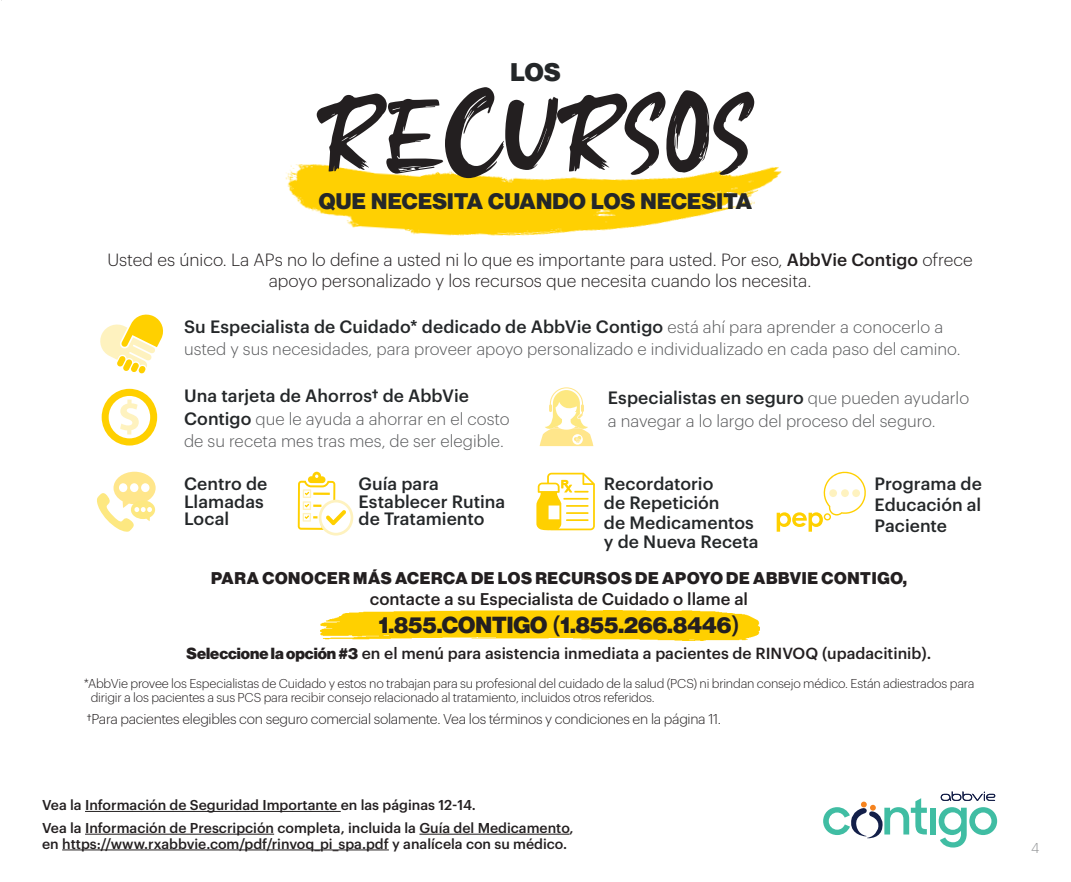
<style>
.page{position:relative;width:1071px;height:882px;background:#fff}
.page>*{position:absolute;margin:0;border:0;box-sizing:border-box;transform-origin:0 0}
.t1{font:900 25.03px "Neue Haas Display";color:#242729}
.t2{font:900 22.75px "Neue Haas Display";color:#231f20}
.t3{font:900 22.05px "Neue Haas Display";letter-spacing:.015em;color:#242729}
.t4{font:500 17.5px/17.5px "Graphik";letter-spacing:.005em;color:#242729}
.t5{font:300 17.32px/21px "Graphik";color:#231f20;text-align:center}
.t6{font:300 16.62px/22.8px "Graphik";letter-spacing:.005em;color:#58595b}
.t7{font:900 16.62px "Neue Haas Display";letter-spacing:.04em;color:#231f20}
.t8{font:500 16.62px "Graphik";color:#231f20}
.t9{font:500 15.75px "Graphik";color:#231f20}
.t10{font:500 14px/22.8px "Graphik";color:#231f20}
.t11{font:300 14px "Graphik";letter-spacing:-.015em;color:#231f20}
.t12{font:300 14px "Graphik";color:#949698}
.t13{font:300 12.6px/14px "Graphik";letter-spacing:-.015em;color:#231f20}
.s1{font-weight:500}
.s2{font-weight:300;font-size:16.62px;color:#58595b}
.s3{font-weight:500;font-size:17.5px;color:#242729}
.s4{font-family:"Graphik";font-weight:500}
.s5{font-family:"Neue Haas Display";font-weight:900}
</style>
<div class="page">
<img style="left:321px;top:610px;width:439px;height:30px">
<img style="left:285px;top:164px;width:497px;height:72px">
<svg style="left:317px;top:87px;width:437px;height:91px"></svg>
<svg style="left:100px;top:314px;width:63px;height:60px"></svg>
<svg style="left:102px;top:389px;width:55px;height:57px"></svg>
<svg style="left:540px;top:387px;width:53px;height:59px"></svg>
<svg style="left:97px;top:472px;width:59px;height:60px"></svg>
<svg style="left:298px;top:472px;width:55px;height:64px"></svg>
<svg style="left:536px;top:473px;width:59px;height:57px"></svg>
<hr style="left:563px;top:498px;width:26px;height:2px;background:#ffd000">
<hr style="left:566px;top:505px;width:23px;height:2px;background:#ffd000">
<hr style="left:566px;top:512px;width:23px;height:2px;background:#ffd000">
<hr style="left:566px;top:519px;width:23px;height:2px;background:#ffd000">
<svg style="left:777px;top:471px;width:89px;height:61px"></svg>
<svg style="left:941px;top:791px;width:54px;height:10px"></svg>
<div style="left:930px;top:808px;width:6px;height:27px;background:#40bda3"></div>
<svg style="left:939px;top:807px;width:58px;height:41px"></svg>
<svg style="left:823px;top:798px;width:104px;height:40px"></svg>
<hr style="left:85px;top:811px;width:256px;height:1px;background:#231f20">
<hr style="left:85px;top:834px;width:189px;height:1px;background:#231f20">
<hr style="left:419px;top:834px;width:151px;height:1px;background:#231f20">
<hr style="left:62px;top:850px;width:327px;height:1px;background:#231f20">
<h1 class="t1" style="left:511px;top:57px;width:51px">LOS</h1>
<p class="t3" style="left:319px;top:188px;width:435px">QUE NECESITA CUANDO LOS NECESITA</p>
<p class="t5" style="left:107px;top:248px;width:867px">Usted es único. La APs no lo define a usted ni lo que es importante para usted. Por eso, <span class="s1">AbbVie Contigo</span> ofrece apoyo personalizado y los recursos que necesita cuando los necesita.</p>
<p class="t4" style="left:184px;top:316px;width:761px">Su Especialista de Cuidado* dedicado de AbbVie Contigo <span class="s2">está ahí para aprender a conocerlo a</span></p>
<p class="t6" style="left:184px;top:337px;width:778px">usted y sus necesidades, para proveer apoyo personalizado e individualizado en cada paso del camino.</p>
<p class="t4" style="left:184px;top:385px;width:286px">Una tarjeta de Ahorros† de AbbVie</p>
<p class="t6" style="left:184px;top:406px;width:327px"><span class="s3">Contigo</span> que le ayuda a ahorrar en el costo de su receta mes tras mes, de ser elegible.</p>
<p class="t4" style="left:608px;top:387px;width:363px">Especialistas en seguro <span class="s2">que pueden ayudarlo</span></p>
<p class="t6" style="left:608px;top:408px;width:329px">a navegar a lo largo del proceso del seguro.</p>
<p class="t4" style="left:184px;top:474px;width:85px">Centro de<br>Llamadas<br>Local</p>
<p class="t4" style="left:604px;top:473px;width:156px;line-height:19.2px">Recordatorio<br>de Repetición<br>de Medicamentos y de Nueva Receta</p>
<p class="t4" style="left:359px;top:474px;width:148px">Guía para<br>Establecer Rutina de Tratamiento</p>
<p class="t4" style="left:875px;top:472px;width:109px;line-height:21px;text-align:justify">Programa de Educación al Paciente</p>
<p class="t7" style="left:211px;top:569px;width:698px">PARA CONOCER MÁS ACERCA DE LOS RECURSOS DE APOYO DE ABBVIE CONTIGO,</p>
<p class="t8" style="left:370px;top:586px;width:380px">contacte a su Especialista de Cuidado o llame al</p>
<h2 class="t2" style="left:379px;top:612px;width:362px">1.855.CONTIGO <span class="s4">(</span>1.855.266.8446<span class="s4">)</span></h2>
<p class="t9" style="left:187px;top:642px;width:746px"><span class="s5">Seleccione la opción #3</span> en el menú para asistencia inmediata a pacientes de RINVOQ (upadacitinib).</p>
<p class="t13" style="left:91px;top:676px;width:885px;text-indent:-7px">*AbbVie provee los Especialistas de Cuidado y estos no trabajan para su profesional del cuidado de la salud (PCS) ni brindan consejo médico. Están adiestrados para dirigir a los pacientes a sus PCS para recibir consejo relacionado al tratamiento, incluidos otros referidos.</p>
<p class="t11" style="left:87px;top:708px;width:636px">†Para pacientes elegibles con seguro comercial solamente. Vea los términos y condiciones en la página 11.</p>
<p class="t10" style="left:42px;top:792px;width:533px">Vea la Información de Seguridad Importante en las páginas 12-14.<br>Vea la Información de Prescripción completa, incluida la Guía del Medicamento,</p>
<p class="t10" style="left:42px;top:831px;width:526px">en https://www.rxabbvie.com/pdf/rinvoq_pi_spa.pdf y analícela con su médico.</p>
<p class="t12" style="left:1031px;top:838px;width:10px">4</p>
</div>
